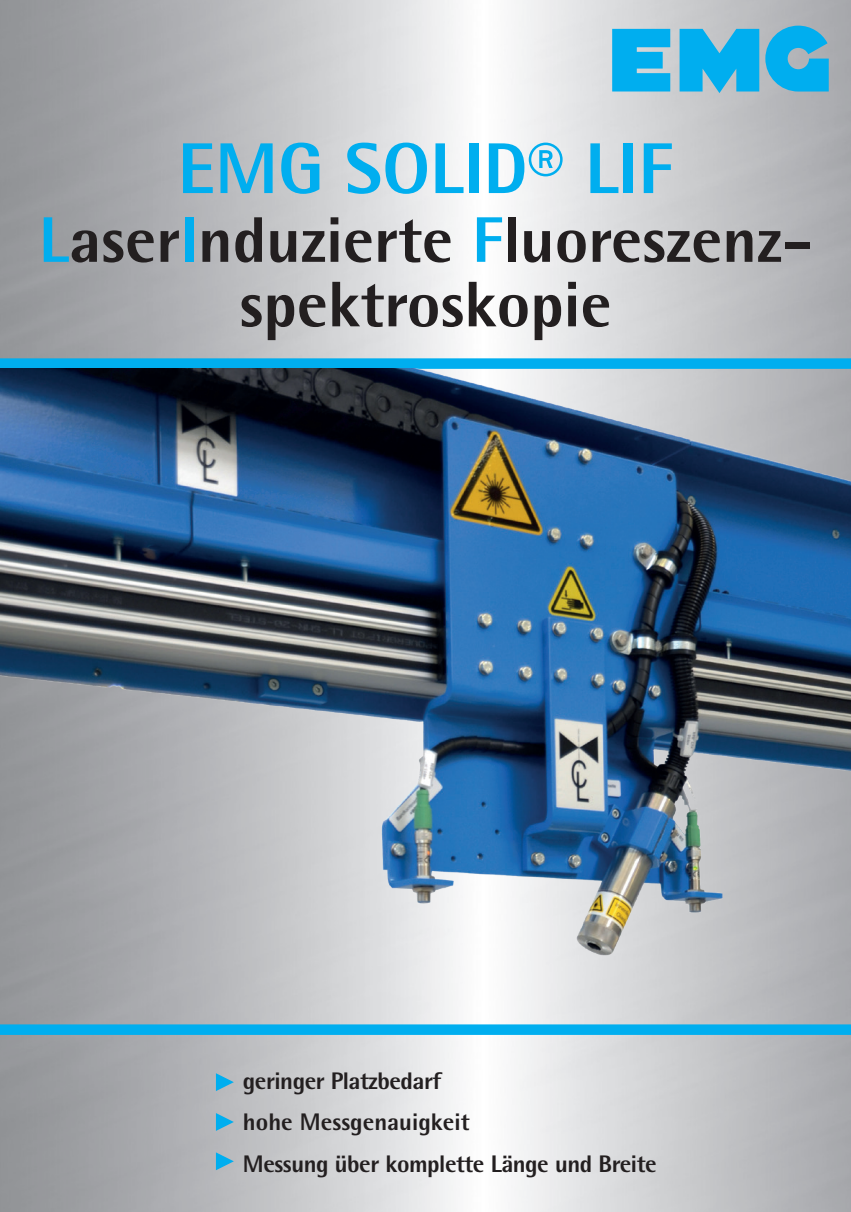
<style>
.page{position:relative;width:851px;height:1212px;background:#fff}
.page>*{position:absolute;margin:0;border:0;box-sizing:border-box;transform-origin:0 0}
.t1{font:800 72px "Rotis Semi Sans";color:#00aeef}
.t2{font:800 64.5px/64.5px "Rotis Semi Sans";color:#231f20;text-align:center}
.t3{font:800 24px/41.7px "Rotis Semi Sans";letter-spacing:-.02em;color:#231f20}
.s1{color:#00aeef}
</style>
<div class="page">
<img style="left:0;top:0;width:850px;height:1212px">
<div style="left:0;top:358px;width:850px;height:11px;background:#00aeef"></div>
<div style="left:0;top:1024px;width:850px;height:11px;background:#00aeef"></div>
<svg style="left:216px;top:1073px;width:18px;height:18px"></svg>
<svg style="left:216px;top:1113px;width:18px;height:18px"></svg>
<svg style="left:216px;top:1152px;width:18px;height:18px"></svg>
<svg style="left:612px;top:29px;width:58px;height:62px;background:#19b2eb"></svg>
<svg style="left:679px;top:29px;width:80px;height:64px;background:#23b1e7"></svg>
<svg style="left:765px;top:26px;width:63px;height:66px;background:#34afde"></svg>
<img style="left:0;top:369px;width:850px;height:655px">
<h1 class="t1" style="left:178px;top:123px;width:497px">EMG SOLID® LIF</h1>
<h2 class="t2" style="left:39px;top:206px;width:774px"><span class="s1">L</span>aser<span class="s1">I</span>nduzierte <span class="s1">F</span>luoreszenz&shy;spektroskopie</h2>
<p class="t3" style="left:243px;top:1059px;width:415px">geringer Platzbedarf<br>hohe Messgenauigkeit<br>Messung über komplette Länge und Breite</p>
</div>
